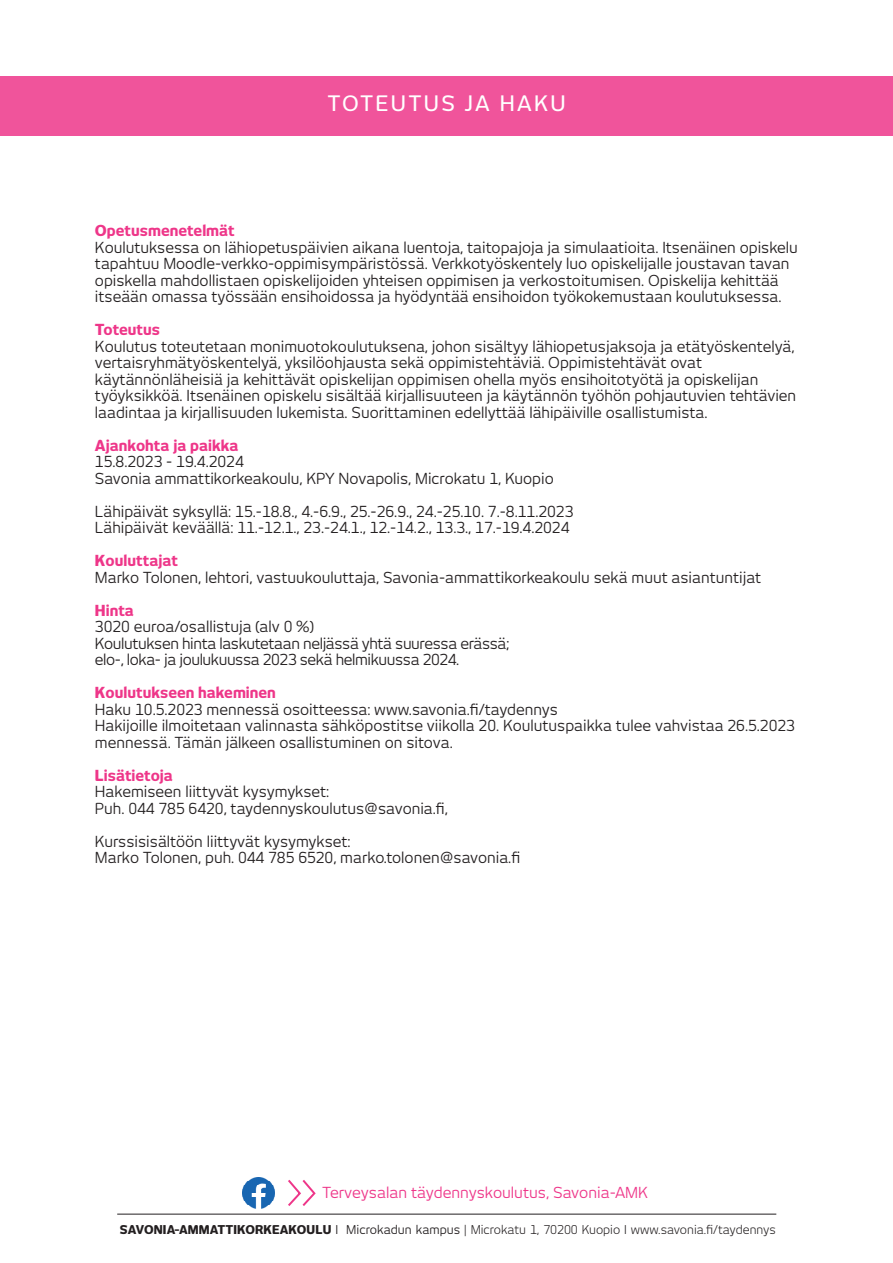
<style>
.page{position:relative;width:893px;height:1263px;background:#fff}
.page>*{position:absolute;margin:0;border:0;box-sizing:border-box;transform-origin:0 0}
.Apuotsikko{font:500 21px "New June";letter-spacing:.11em;color:#fff}
.LEIPÄTEKSTI{font:15px/16.5px "New June";color:#231f20}
.LEIPÄTEKSTI-2{font:15px/16.5px "New June";letter-spacing:-.025em;color:#231f20}
.NOSTO_Lainausmerkit{font:15px "New June";color:#ee3689}
.LEIPÄTEKSTI-3{font:800 15px "New June";color:#ee3689}
.LISTA_Ensimmäinen_ta{font:800 15px "New June";color:#ee3689}
.LISÄTIETOA-RIVI_Leip{font:12px "New June";color:#231f20}
.s1{font-weight:800;color:#ee3689}
.s2{font-weight:800}
.s3{font-style:inherit}
</style>
<div class="page">
<img style="left:243px;top:1177px;width:32px;height:32px">
<svg style="left:288px;top:1179px;width:28px;height:27px"></svg>
<hr style="left:117px;top:1214px;width:659px;height:1px;background:#231f20">
<div style="left:0;top:77px;width:893px;height:59px;background:#f0549b"></div>
<p class="Apuotsikko" style="left:328px;top:91px;width:239px">TOTEUTUS JA HAKU</p>
<p class="LEIPÄTEKSTI-3" style="left:95px;top:222px;width:141px">Opetusmenetelmät</p>
<p class="LEIPÄTEKSTI" style="left:95px;top:239px;width:704px">Koulutuksessa on lähiopetuspäivien aikana luentoja, taitopajoja ja simulaatioita. Itsenäinen opiskelu</p>
<p class="LEIPÄTEKSTI" style="left:95px;top:255px;width:696px">tapahtuu Moodle-verkko-oppimisympäristössä. Verkkotyöskentely luo opiskelijalle joustavan tavan</p>
<p class="LEIPÄTEKSTI" style="left:95px;top:272px;width:685px">opiskella mahdollistaen opiskelijoiden yhteisen oppimisen ja verkostoitumisen. Opiskelija kehittää</p>
<p class="LEIPÄTEKSTI" style="left:95px;top:288px;width:688px">itseään omassa työssään ensihoidossa ja hyödyntää ensihoidon työkokemustaan koulutuksessa.</p>
<p class="LEIPÄTEKSTI-3" style="left:95px;top:321px;width:67px">Toteutus</p>
<p class="LEIPÄTEKSTI" style="left:95px;top:338px;width:701px">Koulutus toteutetaan monimuotokoulutuksena, johon sisältyy lähiopetusjaksoja ja etätyöskentelyä,</p>
<p class="LEIPÄTEKSTI" style="left:95px;top:354px;width:609px">vertaisryhmätyöskentelyä, yksilöohjausta sekä oppimistehtäviä. Oppimistehtävät ovat</p>
<p class="LEIPÄTEKSTI" style="left:95px;top:371px;width:665px">käytännönläheisiä ja kehittävät opiskelijan oppimisen ohella myös ensihoitotyötä ja opiskelijan</p>
<p class="LEIPÄTEKSTI" style="left:95px;top:387px;width:703px">työyksikköä. Itsenäinen opiskelu sisältää kirjallisuuteen ja käytännön työhön pohjautuvien tehtävien</p>
<p class="LEIPÄTEKSTI" style="left:95px;top:404px;width:614px">laadintaa ja kirjallisuuden lukemista. Suorittaminen edellyttää lähipäiville osallistumista.</p>
<p class="LISTA_Ensimmäinen_ta" style="left:95px;top:436px;width:145px">Ajankohta ja paikka</p>
<p class="LEIPÄTEKSTI" style="left:95px;top:453px;width:150px">15.8.2023 - 19.4.2024</p>
<p class="LEIPÄTEKSTI" style="left:95px;top:470px;width:460px">Savonia ammattikorkeakoulu, KPY Novapolis, Microkatu 1, Kuopio</p>
<p class="LEIPÄTEKSTI" style="left:95px;top:503px;width:480px">Lähipäivät syksyllä: 15.-18.8., 4.-6.9., 25.-26.9., 24.-25.10. 7.-8.11.2023<br>Lähipäivät keväällä: 11.-12.1., 23.-24.1., 12.-14.2., 13.3., 17.-19.4.2024</p>
<p class="LEIPÄTEKSTI" style="left:95px;top:552px;width:668px"><span class="s1">Kouluttajat<br></span>Marko Tolonen, lehtori, vastuukouluttaja, Savonia-ammattikorkeakoulu sekä muut asiantuntijat</p>
<p class="LEIPÄTEKSTI" style="left:95px;top:602px;width:220px"><span class="s1">Hinta<br></span>3020 euroa/osallistuja (alv 0 %)</p>
<p class="LEIPÄTEKSTI-2" style="left:95px;top:635px;width:416px">Koulutuksen hinta laskutetaan neljässä yhtä suuressa erässä; elo-, loka- ja joulukuussa 2023 sekä helmikuussa 2024.</p>
<p class="LEIPÄTEKSTI" style="left:95px;top:684px;width:464px"><span class="s1">Koulutukseen hakeminen<br></span>Haku 10.5.2023 mennessä osoitteessa: www.savonia.fi/taydennys</p>
<p class="LEIPÄTEKSTI" style="left:95px;top:717px;width:701px">Hakijoille ilmoitetaan valinnasta sähköpostitse viikolla 20. Koulutuspaikka tulee vahvistaa 26.5.2023</p>
<p class="LEIPÄTEKSTI" style="left:95px;top:734px;width:359px">mennessä. Tämän jälkeen osallistuminen on sitova.</p>
<p class="LEIPÄTEKSTI-3" style="left:95px;top:766px;width:79px">Lisätietoja</p>
<p class="LEIPÄTEKSTI" style="left:95px;top:783px;width:354px">Hakemiseen liittyvät kysymykset:<br>Puh. 044 785 6420, taydennyskoulutus@savonia.fi,</p>
<p class="LEIPÄTEKSTI" style="left:95px;top:833px;width:427px">Kurssisisältöön liittyvät kysymykset:<br>Marko Tolonen, puh. 044 785 6520, marko.tolonen@savonia.fi</p>
<p class="NOSTO_Lainausmerkit" style="left:322px;top:1184px;width:327px">Terveysalan täydennyskoulutus, Savonia-AMK</p>
<p class="LISÄTIETOA-RIVI_Leip" style="left:120px;top:1223px;width:657px"><span class="s2">SAVONIA-AMMATTIKORKEAKOULU</span> <span class="s3">I Microkadun kampus</span> | Microkatu 1, 70200 Kuopio I www.savonia.fi/taydennys</p>
</div>
